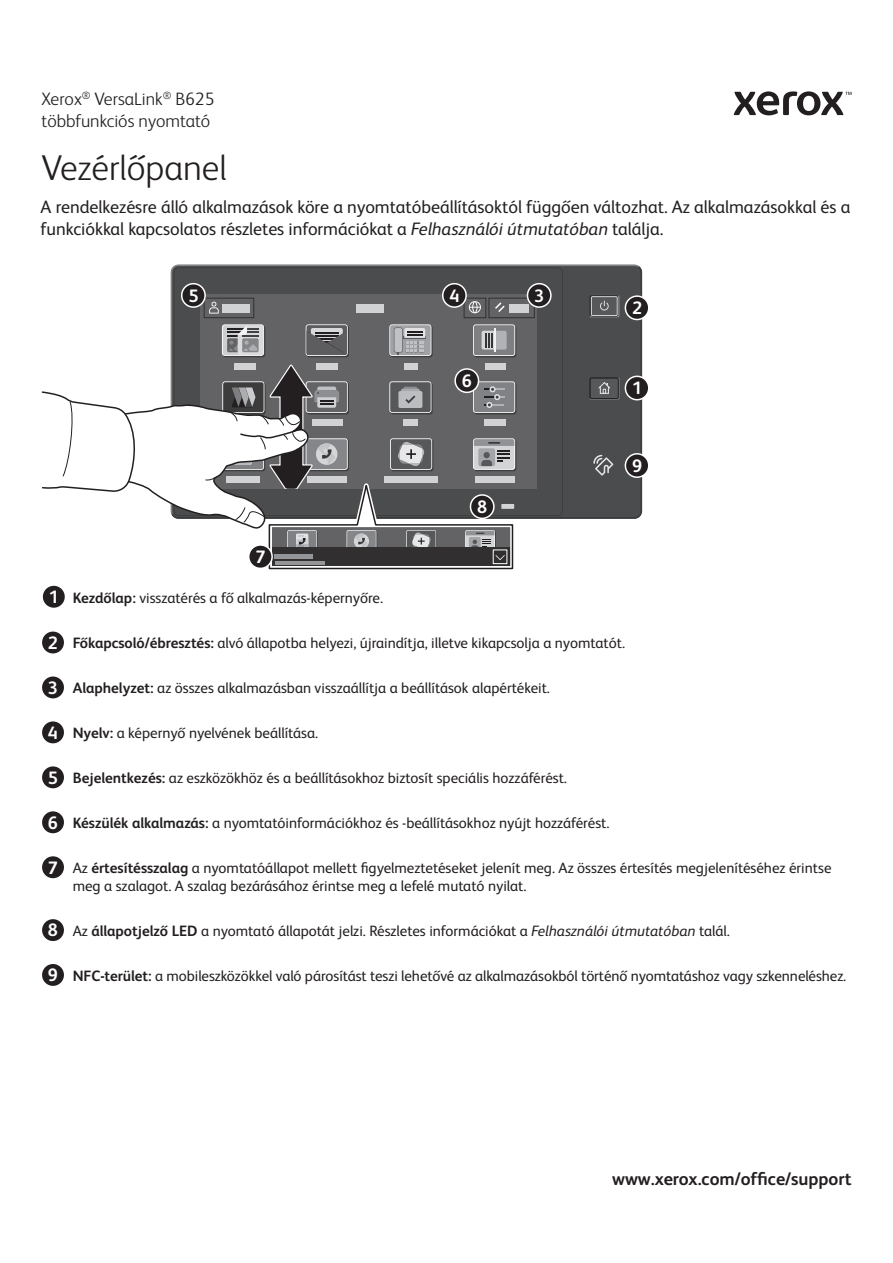
<style>
.page{position:relative;width:893px;height:1263px;background:#fff}
.page>*{position:absolute;margin:0;border:0;box-sizing:border-box;transform-origin:0 0}
.t1{font:300 36px "Xerox Sans";color:#231f20}
.t2{font:18px/21.6px "Xerox Sans";color:#231f20}
.t3{font:300 18px/21.6px "Xerox Sans";color:#231f20}
.t4{font:700 18px "Xerox Sans";color:#231f20}
.t5{font:700 18px "Xerox Sans";color:#fff}
.t6{font:15px/18px "Xerox Sans";color:#231f20}
.s1{font-style:italic}
.s2{font-weight:700}
</style>
<div class="page">
<svg style="left:734px;top:91px;width:117px;height:24px"></svg>
<div style="left:170px;top:265px;width:473px;height:254px;background:#4b4c4d"></div>
<svg style="left:593px;top:455px;width:20px;height:21px"></svg>
<div style="left:589px;top:377px;width:31px;height:23px;background:#686a6c;border-radius:2px"></div>
<svg style="left:589px;top:377px;width:30px;height:22px"></svg>
<div style="left:589px;top:295px;width:31px;height:22px;background:#6a6c6e;border-radius:2px"></div>
<svg style="left:589px;top:295px;width:30px;height:22px"></svg>
<div style="left:200px;top:294px;width:337px;height:195px;background:#636366"></div>
<div style="left:223px;top:325px;width:42px;height:32px;background:#454546;border-radius:3px"></div>
<div style="left:222px;top:324px;width:42px;height:32px;background:#ececed;border-radius:3px"></div>
<div style="left:223px;top:325px;width:40px;height:30px;background:#cdced0;border-radius:2px"></div>
<svg style="left:227px;top:325px;width:36px;height:30px"></svg>
<div style="left:307px;top:325px;width:42px;height:32px;background:#3e3e3f;border-radius:3px"></div>
<div style="left:306px;top:324px;width:42px;height:32px;background:#e4e4e4;border-radius:3px"></div>
<div style="left:306px;top:325px;width:41px;height:30px;background:#5d5d60;border-radius:2px"></div>
<div style="left:311px;top:328px;width:32px;height:17px;background:#d7d8da;border-radius:2px"></div>
<svg style="left:306px;top:331px;width:41px;height:24px"></svg>
<svg style="left:390px;top:325px;width:43px;height:32px"></svg>
<div style="left:389px;top:324px;width:42px;height:32px;background:#ececec;border-radius:3px"></div>
<div style="left:390px;top:325px;width:41px;height:30px;background:#a0a1a5;border-radius:2px"></div>
<svg style="left:394px;top:327px;width:9px;height:26px"></svg>
<div style="left:394px;top:328px;width:8px;height:24px;background:#c0c1c4;border-radius:2px"></div>
<hr style="left:403px;top:336px;width:23px;height:3px;background:#58595b">
<svg style="left:398px;top:328px;width:27px;height:27px"></svg>
<div style="left:474px;top:325px;width:42px;height:32px;background:#565657;border-radius:3px"></div>
<svg style="left:473px;top:324px;width:42px;height:32px"></svg>
<div style="left:474px;top:325px;width:40px;height:30px;background:#7d7f82;border-radius:2px"></div>
<svg style="left:482px;top:328px;width:25px;height:24px"></svg>
<svg style="left:203px;top:297px;width:332px;height:21px"></svg>
<svg style="left:41px;top:361px;width:476px;height:209px"></svg>
<div style="left:181px;top:283px;width:25px;height:25px;border:3px solid #fff;border-radius:50%"></div>
<div style="left:182px;top:284px;width:22px;height:22px;background:#231f20;border-radius:50%"></div>
<div style="left:527px;top:283px;width:25px;height:25px;border:3px solid #fff;border-radius:50%"></div>
<div style="left:528px;top:284px;width:22px;height:22px;background:#231f20;border-radius:50%"></div>
<div style="left:625px;top:295px;width:24px;height:25px;border:3px solid #fff;border-radius:50%"></div>
<div style="left:626px;top:297px;width:22px;height:22px;background:#231f20;border-radius:50%"></div>
<div style="left:625px;top:376px;width:24px;height:24px;border:3px solid #fff;border-radius:50%"></div>
<div style="left:626px;top:377px;width:22px;height:22px;background:#231f20;border-radius:50%"></div>
<div style="left:625px;top:453px;width:24px;height:25px;border:3px solid #fff;border-radius:50%"></div>
<div style="left:626px;top:455px;width:22px;height:21px;background:#231f20;border-radius:50%"></div>
<div style="left:470px;top:494px;width:25px;height:25px;border:3px solid #fff;border-radius:50%"></div>
<div style="left:471px;top:496px;width:22px;height:22px;background:#231f20;border-radius:50%"></div>
<div style="left:248px;top:544px;width:25px;height:25px;border:3px solid #fff;border-radius:50%"></div>
<div style="left:249px;top:546px;width:22px;height:22px;background:#231f20;border-radius:50%"></div>
<div style="left:442px;top:283px;width:25px;height:25px;border:3px solid #fff;border-radius:50%"></div>
<div style="left:443px;top:284px;width:22px;height:22px;background:#231f20;border-radius:50%"></div>
<div style="left:454px;top:368px;width:25px;height:25px;border:3px solid #fff;border-radius:50%"></div>
<div style="left:456px;top:370px;width:22px;height:22px;background:#231f20;border-radius:50%"></div>
<div style="left:41px;top:584px;width:25px;height:25px;border:3px solid #fff;border-radius:50%"></div>
<div style="left:43px;top:586px;width:22px;height:22px;background:#231f20;border-radius:50%"></div>
<div style="left:41px;top:630px;width:24px;height:25px;border:3px solid #fff;border-radius:50%"></div>
<div style="left:42px;top:631px;width:22px;height:22px;background:#231f20;border-radius:50%"></div>
<div style="left:41px;top:675px;width:24px;height:25px;border:3px solid #fff;border-radius:50%"></div>
<div style="left:42px;top:676px;width:22px;height:22px;background:#231f20;border-radius:50%"></div>
<div style="left:41px;top:720px;width:24px;height:25px;border:3px solid #fff;border-radius:50%"></div>
<div style="left:42px;top:721px;width:22px;height:22px;background:#231f20;border-radius:50%"></div>
<div style="left:41px;top:765px;width:24px;height:25px;border:3px solid #fff;border-radius:50%"></div>
<div style="left:42px;top:766px;width:22px;height:22px;background:#231f20;border-radius:50%"></div>
<div style="left:41px;top:810px;width:24px;height:25px;border:3px solid #fff;border-radius:50%"></div>
<div style="left:42px;top:811px;width:22px;height:22px;background:#231f20;border-radius:50%"></div>
<div style="left:41px;top:855px;width:24px;height:25px;border:3px solid #fff;border-radius:50%"></div>
<div style="left:42px;top:856px;width:22px;height:22px;background:#231f20;border-radius:50%"></div>
<div style="left:41px;top:918px;width:24px;height:24px;border:3px solid #fff;border-radius:50%"></div>
<div style="left:42px;top:919px;width:22px;height:22px;background:#231f20;border-radius:50%"></div>
<div style="left:41px;top:962px;width:24px;height:25px;border:3px solid #fff;border-radius:50%"></div>
<div style="left:42px;top:964px;width:22px;height:22px;background:#231f20;border-radius:50%"></div>
<p class="t3" style="left:41px;top:90px;width:174px">Xerox<sup>®</sup> VersaLink<sup>®</sup> B625 többfunkciós nyomtató</p>
<h1 class="t1" style="left:41px;top:155px;width:187px">Vezérlőpanel</h1>
<p class="t2" style="left:41px;top:198px;width:811px">A rendelkezésre álló alkalmazások köre a nyomtatóbeállításoktól függően változhat. Az alkalmazásokkal és a funkciókkal kapcsolatos részletes információkat a <span class="s1">Felhasználói útmutatóban</span> találja.</p>
<p class="t5" style="left:188px;top:287px;width:12px">5</p>
<p class="t5" style="left:534px;top:287px;width:12px">3</p>
<p class="t5" style="left:449px;top:287px;width:12px">4</p>
<p class="t5" style="left:462px;top:372px;width:12px">6</p>
<p class="t5" style="left:632px;top:299px;width:12px">2</p>
<p class="t5" style="left:632px;top:380px;width:12px">1</p>
<p class="t5" style="left:49px;top:588px;width:12px">1</p>
<p class="t5" style="left:48px;top:634px;width:12px">2</p>
<p class="t5" style="left:48px;top:679px;width:12px">3</p>
<p class="t5" style="left:48px;top:724px;width:12px">4</p>
<p class="t5" style="left:48px;top:769px;width:12px">5</p>
<p class="t5" style="left:48px;top:814px;width:12px">6</p>
<p class="t5" style="left:48px;top:859px;width:12px">7</p>
<p class="t5" style="left:48px;top:922px;width:12px">8</p>
<p class="t5" style="left:48px;top:966px;width:12px">9</p>
<p class="t5" style="left:255px;top:548px;width:12px">7</p>
<p class="t5" style="left:477px;top:498px;width:12px">8</p>
<p class="t5" style="left:632px;top:457px;width:12px">9</p>
<p class="t6" style="left:73px;top:590px;width:312px"><span class="s2">Kezdőlap:</span> visszatérés a fő alkalmazás-képernyőre.</p>
<p class="t6" style="left:73px;top:635px;width:554px"><span class="s2">Főkapcsoló/ébresztés:</span> alvó állapotba helyezi, újraindítja, illetve kikapcsolja a nyomtatót.</p>
<p class="t6" style="left:73px;top:680px;width:479px"><span class="s2">Alaphelyzet:</span> az összes alkalmazásban visszaállítja a beállítások alapértékeit.</p>
<p class="t6" style="left:73px;top:725px;width:247px"><span class="s2">Nyelv:</span> a képernyő nyelvének beállítása.</p>
<p class="t6" style="left:73px;top:770px;width:496px"><span class="s2">Bejelentkezés:</span> az eszközökhöz és a beállításokhoz biztosít speciális hozzáférést.</p>
<p class="t6" style="left:73px;top:815px;width:538px"><span class="s2">Készülék alkalmazás:</span> a nyomtatóinformációkhoz és -beállításokhoz nyújt hozzáférést.</p>
<p class="t6" style="left:73px;top:860px;width:760px">Az <span class="s2">értesítésszalag</span> a nyomtatóállapot mellett figyelmeztetéseket jelenít meg. Az összes értesítés megjelenítéséhez érintse meg a szalagot. A szalag bezárásához érintse meg a lefelé mutató nyilat.</p>
<p class="t6" style="left:73px;top:923px;width:659px">Az <span class="s2">állapotjelző LED</span> a nyomtató állapotát jelzi. Részletes információkat a <span class="s1">Felhasználói útmutatóban</span> talál.</p>
<p class="t6" style="left:73px;top:968px;width:775px"><span class="s2">NFC-terület:</span> a mobileszközökkel való párosítást teszi lehetővé az alkalmazásokból történő nyomtatáshoz vagy szkenneléshez.</p>
<p class="t4" style="left:612px;top:1171px;width:241px">www.xerox.com/office/support</p>
</div>
